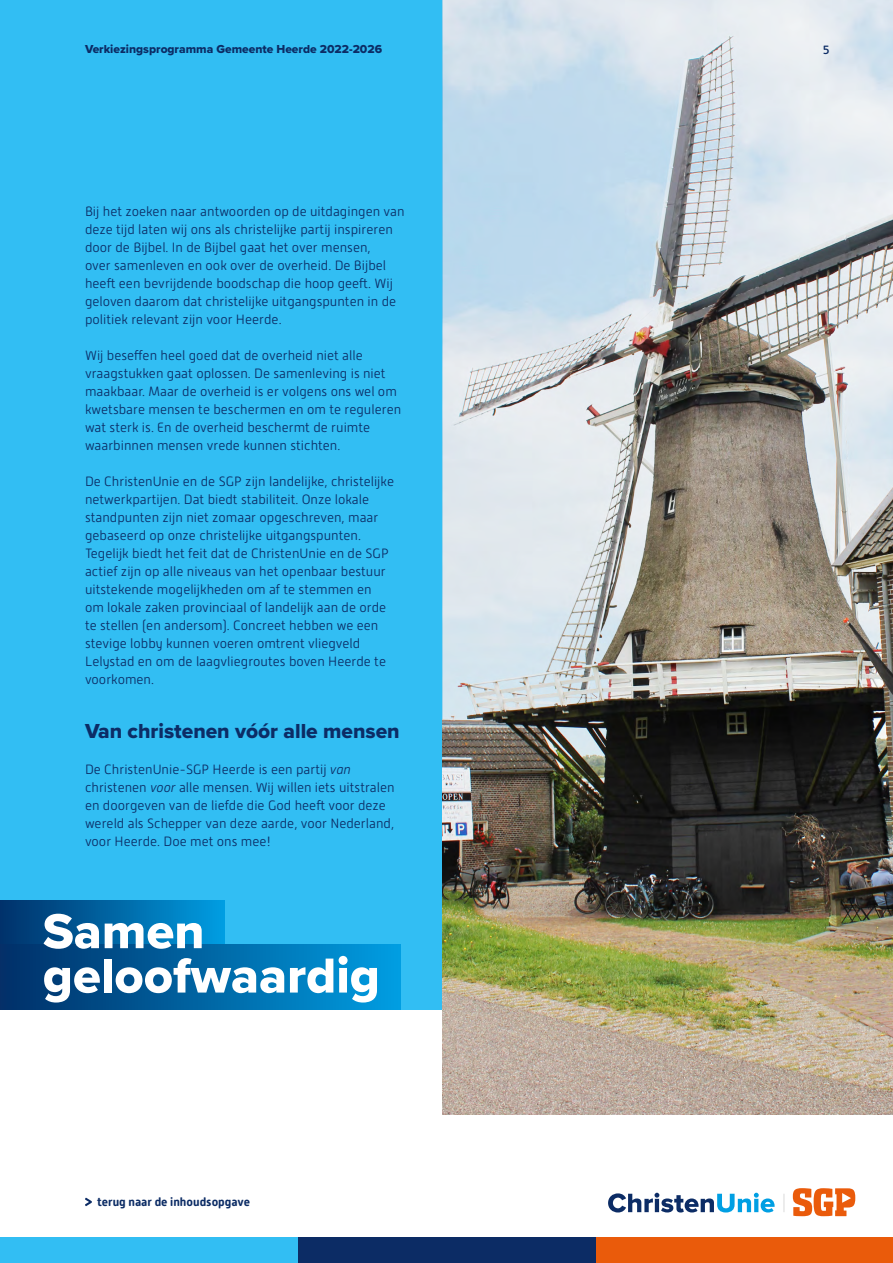
<style>
.page{position:relative;width:893px;height:1263px;background:#fff}
.page>*{position:absolute;margin:0;border:0;box-sizing:border-box;transform-origin:0 0}
.t1{font:51px/44.4px "Proxima Nova Extrabld";color:#fff}
.t2{font:21px "Proxima Nova Extrabld";color:#0c2c65}
.t3{font:300 13.5px/18px "Alwyn New Rounded";color:#0c2c65}
.t4{font:12px "Proxima Nova Extrabld";color:#0c2c65}
.t5{font:700 12px "Alwyn New Rounded";color:#0c2c65}
.t6{font:500 12px "Alwyn New Rounded";color:#0c2c65}
.s1{font-style:italic}
</style>
<div class="page">
<svg style="left:85px;top:1198px;width:7px;height:8px"></svg>
<div style="left:0;top:0;width:442px;height:1009px;background:#32bef3"></div>
<img style="left:442px;top:0;width:451px;height:1115px">
<div style="left:0;top:900px;width:224px;height:55px;background:linear-gradient(to right,#003069,#009ce0)"></div>
<div style="left:0;top:944px;width:400px;height:65px;background:linear-gradient(to right,#002e66,#009ce0)"></div>
<div style="left:0;top:1237px;width:298px;height:26px;background:#32bef3"></div>
<div style="left:596px;top:1237px;width:297px;height:26px;background:#ea5b0b"></div>
<div style="left:298px;top:1237px;width:298px;height:26px;background:#0c2c65"></div>
<svg style="left:608px;top:1193px;width:167px;height:19px"></svg>
<svg style="left:793px;top:1188px;width:62px;height:28px"></svg>
<svg style="left:783px;top:1194px;width:1px;height:18px"></svg>
<p class="t4" style="left:85px;top:40px;width:299px">Verkiezingsprogramma Gemeente Heerde 2022-2026</p>
<p class="t6" style="left:823px;top:43px;width:8px">5</p>
<p class="t3" style="left:85px;top:202px;width:321px">Bij het zoeken naar antwoorden op de uitdagingen van deze tijd laten wij ons als christelijke partij inspireren door de Bijbel. In de Bijbel gaat het over mensen,<br>over samenleven en ook over de overheid. De Bijbel heeft een bevrijdende boodschap die hoop geeft. Wij geloven daarom dat christelijke uitgangspunten in de politiek relevant zijn voor Heerde.</p>
<p class="t3" style="left:85px;top:346px;width:318px">Wij beseffen heel goed dat de overheid niet alle vraagstukken gaat oplossen. De samenleving is niet maakbaar. Maar de overheid is er volgens ons wel om kwetsbare mensen te beschermen en om te reguleren wat sterk is. En de overheid beschermt de ruimte waarbinnen mensen vrede kunnen stichten.</p>
<p class="t3" style="left:85px;top:472px;width:310px">De ChristenUnie en de SGP zijn landelijke, christelijke netwerkpartijen. Dat biedt stabiliteit. Onze lokale standpunten zijn niet zomaar opgeschreven, maar gebaseerd op onze christelijke uitgangspunten.<br>Tegelijk biedt het feit dat de ChristenUnie en de SGP actief zijn op alle niveaus van het openbaar bestuur uitstekende mogelijkheden om af te stemmen en<br>om lokale zaken provinciaal of landelijk aan de orde te stellen (en andersom). Concreet hebben we een stevige lobby kunnen voeren omtrent vliegveld Lelystad en om de laagvliegroutes boven Heerde te voorkomen.</p>
<h2 class="t2" style="left:85px;top:715px;width:316px">Van christenen vóór alle mensen</h2>
<p class="t3" style="left:85px;top:760px;width:311px">De ChristenUnie-SGP Heerde is een partij <span class="s1">van </span>christenen <span class="s1">voor</span> alle mensen. Wij willen iets uitstralen en doorgeven van de liefde die God heeft voor deze wereld als Schepper van deze aarde, voor Nederland, voor Heerde. Doe met ons mee!</p>
<h1 class="t1" style="left:43px;top:908px;width:339px">Samen geloofwaardig</h1>
<p class="t5" style="left:97px;top:1195px;width:155px">terug naar de inhoudsopgave</p>
</div>
